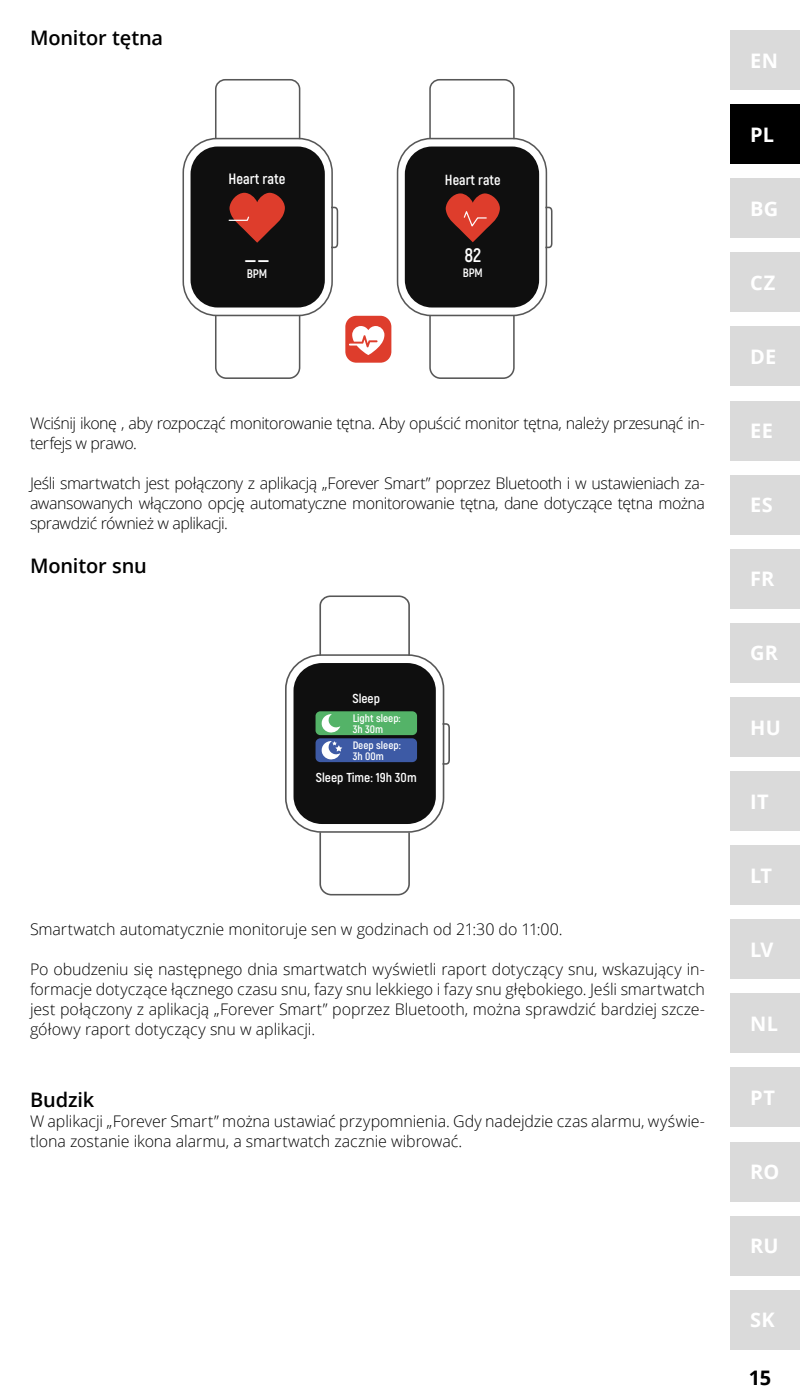
<style>
.page{position:relative;width:800px;height:1400px;background:#fff}
.page>*{position:absolute;margin:0;border:0;box-sizing:border-box;transform-origin:0 0}
.t1{font:700 20px "Open Sans";letter-spacing:.02em;color:#fff}
.t2{font:600 20px "Open Sans";letter-spacing:-.005em;color:#000}
.t3{font:700 20px "Akrobat";color:#fff;scale:1.47 1}
.t4{font:700 20px "Open Sans";color:#000}
.t5{font:700 19.5px "Akrobat";color:#fff}
.t6{font:300 16px/20px "Open Sans";letter-spacing:-.01em;color:#000;text-align:justify}
.t7{font:300 16px/20px "Open Sans";letter-spacing:-.03em;color:#000}
.t8{font:700 15px "Akrobat";color:#fff}
.t9{font:700 14.6px "Akrobat";color:#fff}
.t10{font:700 13px "Akrobat";color:#fff;scale:1.04 1}
.t11{font:700 12.5px "Akrobat";color:#fff}
.t12{font:700 12.2px "Akrobat";color:#fff}
.t13{font:700 10.8px/10.8px "Akrobat";color:#fff;scale:1.04 1}
</style>
<div class="page">
<svg style="left:333px;top:206px;width:6px;height:43px"></svg>
<div style="left:182px;top:138px;width:151px;height:178px;border:2px solid #575757;border-radius:34px"></div>
<svg style="left:214px;top:314px;width:87px;height:65px"></svg>
<svg style="left:214px;top:79px;width:87px;height:62px"></svg>
<div style="left:191px;top:147px;width:134px;height:161px;background:#0f0f0f;border-radius:27px"></div>
<svg style="left:228px;top:193px;width:57px;height:50px"></svg>
<svg style="left:547px;top:206px;width:5px;height:43px"></svg>
<div style="left:397px;top:138px;width:150px;height:178px;border:2px solid #575757;border-radius:34px"></div>
<svg style="left:429px;top:314px;width:86px;height:65px"></svg>
<svg style="left:429px;top:79px;width:86px;height:62px"></svg>
<div style="left:405px;top:147px;width:134px;height:161px;background:#0f0f0f;border-radius:27px"></div>
<svg style="left:446px;top:193px;width:54px;height:49px"></svg>
<div style="left:345px;top:316px;width:46px;height:47px;background:#de3d2c;border-radius:11px"></div>
<svg style="left:349px;top:326px;width:35px;height:29px"></svg>
<svg style="left:444px;top:722px;width:6px;height:43px"></svg>
<div style="left:285px;top:654px;width:159px;height:179px;border:2px solid #575757;border-radius:35px"></div>
<svg style="left:319px;top:831px;width:92px;height:64px"></svg>
<svg style="left:319px;top:595px;width:92px;height:62px"></svg>
<div style="left:294px;top:663px;width:142px;height:161px;background:#0f0f0f;border-radius:28px"></div>
<div style="left:316px;top:738px;width:101px;height:24px;background:#3d5aa5;border-radius:5px"></div>
<div style="left:316px;top:711px;width:101px;height:24px;background:#54b368;border-radius:5px"></div>
<svg style="left:321px;top:714px;width:19px;height:19px"></svg>
<svg style="left:321px;top:741px;width:21px;height:19px"></svg>
<div style="left:730px;top:326px;width:70px;height:60px;background:#dadada"></div>
<div style="left:730px;top:549px;width:70px;height:60px;background:#dadada"></div>
<div style="left:730px;top:771px;width:70px;height:60px;background:#dadada"></div>
<div style="left:730px;top:401px;width:70px;height:60px;background:#dadada"></div>
<div style="left:730px;top:623px;width:70px;height:60px;background:#dadada"></div>
<div style="left:730px;top:475px;width:70px;height:60px;background:#dadada"></div>
<div style="left:730px;top:104px;width:70px;height:60px;background:#000"></div>
<div style="left:730px;top:252px;width:70px;height:60px;background:#dadada"></div>
<div style="left:730px;top:1290px;width:70px;height:60px;background:#dadada"></div>
<div style="left:730px;top:1216px;width:70px;height:60px;background:#dadada"></div>
<div style="left:730px;top:845px;width:70px;height:60px;background:#dadada"></div>
<div style="left:730px;top:178px;width:70px;height:60px;background:#dadada"></div>
<div style="left:730px;top:1142px;width:70px;height:60px;background:#dadada"></div>
<div style="left:730px;top:1067px;width:70px;height:60px;background:#dadada"></div>
<div style="left:730px;top:697px;width:70px;height:60px;background:#dadada"></div>
<div style="left:730px;top:919px;width:70px;height:60px;background:#dadada"></div>
<div style="left:730px;top:30px;width:69px;height:60px;background:#dadada"></div>
<div style="left:730px;top:993px;width:70px;height:60px;background:#dadada"></div>
<p class="t2" style="left:30px;top:24px;width:135px">Monitor tętna</p>
<p class="t8" style="left:228px;top:170px;width:59px">Heart rate</p>
<p class="t3" style="left:245px;top:241px;width:18px">__</p>
<p class="t11" style="left:247px;top:266px;width:22px">BPM</p>
<p class="t9" style="left:445px;top:171px;width:57px">Heart rate</p>
<p class="t5" style="left:464px;top:243px;width:18px">82</p>
<p class="t12" style="left:463px;top:265px;width:22px">BPM</p>
<p class="t7" style="left:30px;top:412px;width:677px">Wciśnij ikonę , aby rozpocząć monitorowanie tętna. Aby opuścić monitor tętna, należy przesunąć in&shy;terfejs w prawo.</p>
<p class="t6" style="left:30px;top:472px;width:677px">Jeśli smartwatch jest połączony z aplikacją „Forever Smart” poprzez Bluetooth i w ustawieniach za&shy;awansowanych włączono opcję automatyczne monitorowanie tętna, dane dotyczące tętna można sprawdzić również w aplikacji.</p>
<p class="t2" style="left:30px;top:552px;width:118px">Monitor snu</p>
<p class="t10" style="left:353px;top:690px;width:28px">Sleep</p>
<p class="t13" style="left:353px;top:713px;width:48px">Light sleep:<br>3h 30m</p>
<p class="t13" style="left:353px;top:740px;width:48px">Deep sleep:<br>3h 00m</p>
<p class="t10" style="left:316px;top:769px;width:98px">Sleep Time: 19h 30m</p>
<p class="t6" style="left:30px;top:919px;width:534px">Smartwatch automatycznie monitoruje sen w godzinach od 21:30 do 11:00.</p>
<p class="t6" style="left:30px;top:959px;width:677px">Po obudzeniu się następnego dnia smartwatch wyświetli raport dotyczący snu, wskazujący in&shy;formacje dotyczące łącznego czasu snu, fazy snu lekkiego i fazy snu głębokiego. Jeśli smartwatch jest połączony z aplikacją „Forever Smart” poprzez Bluetooth, można sprawdzić bardziej szcze&shy;gółowy raport dotyczący snu w aplikacji.</p>
<p class="t2" style="left:30px;top:1086px;width:66px">Budzik</p>
<p class="t6" style="left:30px;top:1111px;width:677px">W aplikacji „Forever Smart” można ustawiać przypomnienia. Gdy nadejdzie czas alarmu, wyświe&shy;tlona zostanie ikona alarmu, a smartwatch zacznie wibrować.</p>
<p class="t1" style="left:750px;top:46px;width:29px">EN</p>
<p class="t1" style="left:750px;top:120px;width:26px">PL</p>
<p class="t1" style="left:750px;top:194px;width:30px">BG</p>
<p class="t1" style="left:750px;top:269px;width:27px">CZ</p>
<p class="t1" style="left:750px;top:343px;width:28px">DE</p>
<p class="t1" style="left:750px;top:417px;width:24px">EE</p>
<p class="t1" style="left:750px;top:491px;width:24px">ES</p>
<p class="t1" style="left:750px;top:565px;width:26px">FR</p>
<p class="t1" style="left:750px;top:639px;width:30px">GR</p>
<p class="t1" style="left:750px;top:713px;width:32px">HU</p>
<p class="t1" style="left:750px;top:787px;width:20px">IT</p>
<p class="t1" style="left:750px;top:861px;width:23px">LT</p>
<p class="t1" style="left:750px;top:936px;width:25px">LV</p>
<p class="t1" style="left:750px;top:1010px;width:29px">NL</p>
<p class="t1" style="left:750px;top:1084px;width:26px">PT</p>
<p class="t1" style="left:750px;top:1158px;width:31px">RO</p>
<p class="t1" style="left:750px;top:1232px;width:30px">RU</p>
<p class="t1" style="left:750px;top:1306px;width:26px">SK</p>
<p class="t4" style="left:749px;top:1364px;width:24px">15</p>
</div>
